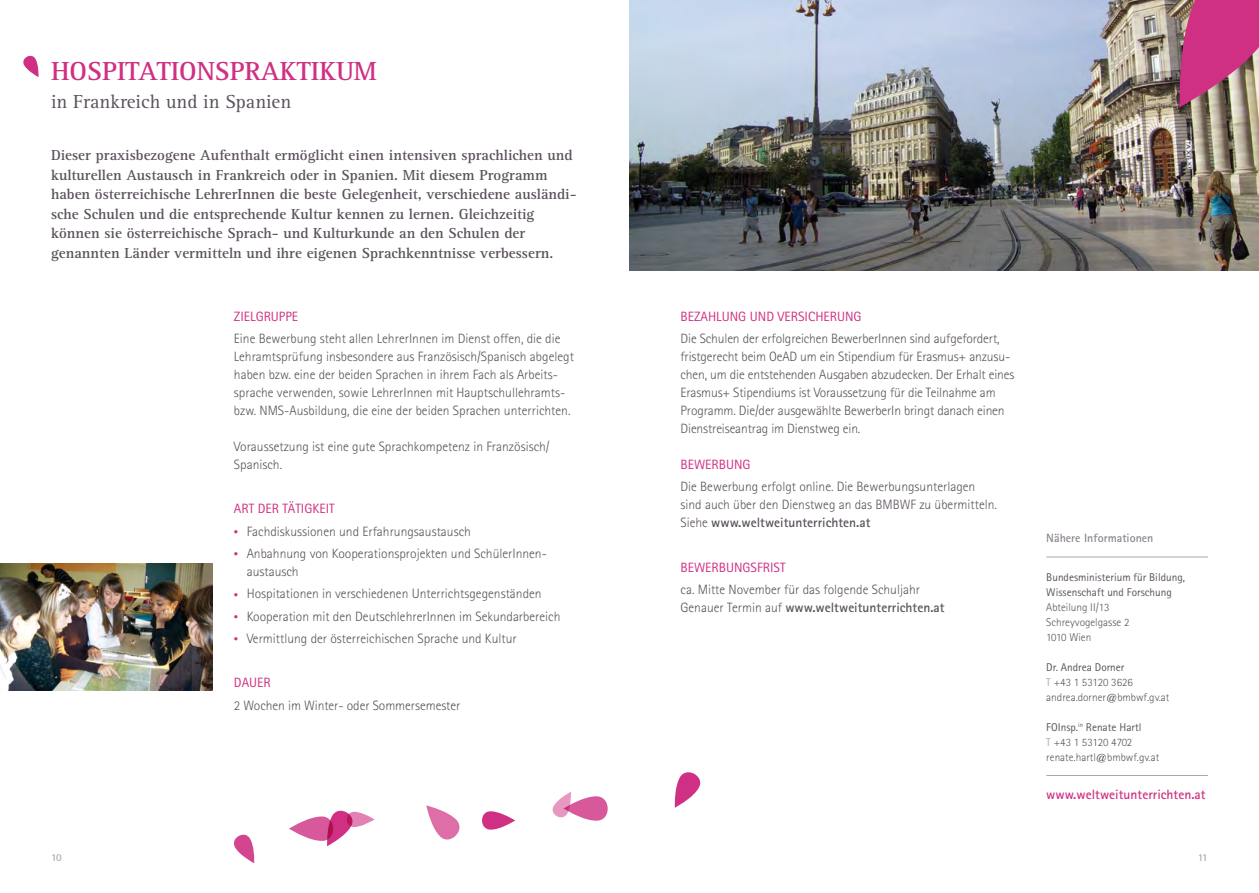
<style>
.page{position:relative;width:1259px;height:893px;background:#fff}
.page>*{position:absolute;margin:0;border:0;box-sizing:border-box;transform-origin:0 0}
.t1{font:700 27px "Rotis Serif";color:#cf3083}
.t2{font:19.5px "Rotis Serif";color:#5b525c}
.t3{font:700 15px/19.5px "Rotis Serif";color:#5b525c}
.t4{font:300 13.5px/18px "Rotis Sans Serif";color:#5b525c}
.t5{font:13.5px "Rotis Sans Serif";color:#cf3083}
.t6{font:700 13.5px "Rotis Sans Serif";color:#cf3083}
.t7{font:700 12px "Rotis Sans Serif";color:#8d858f}
.t8{font:300 11.25px/15px "Rotis Sans Serif";color:#5b525c}
.t9{font:11.25px/15px "Rotis Sans Serif";color:#5b525c}
.t10{font:700 10.5px "Rotis Sans Serif";color:#ada7af}
.s1{font-size:9px;color:#cf3083}
.s2{font-weight:700}
.s3{font-weight:400}
.s4{font-weight:400;color:#ada7af}
</style>
<div class="page">
<img style="left:629px;top:0;width:630px;height:270px">
<hr style="left:1046px;top:557px;width:162px;height:1px;background:#ada7af">
<hr style="left:1046px;top:775px;width:162px;height:1px;background:#ada7af">
<svg style="left:1179px;top:0;width:80px;height:107px"></svg>
<svg style="left:23px;top:56px;width:16px;height:21px"></svg>
<img style="left:0;top:563px;width:213px;height:128px">
<svg style="left:482px;top:811px;width:33px;height:19px"></svg>
<svg style="left:234px;top:834px;width:20px;height:29px"></svg>
<svg style="left:426px;top:805px;width:34px;height:35px"></svg>
<svg style="left:289px;top:811px;width:85px;height:35px"></svg>
<svg style="left:552px;top:792px;width:55px;height:29px"></svg>
<svg style="left:674px;top:772px;width:27px;height:36px"></svg>
<h1 class="t1" style="left:51px;top:55px;width:327px">HOSPITATIONSPRAKTIKUM</h1>
<h2 class="t2" style="left:51px;top:90px;width:242px">in Frankreich und in Spanien</h2>
<p class="t3" style="left:51px;top:146px;width:527px">Dieser praxisbezogene Aufenthalt ermöglicht einen intensiven sprachlichen und kulturellen Austausch in Frankreich oder in Spanien. Mit diesem Programm haben österreichische LehrerInnen die beste Gelegenheit, verschiedene ausländi&shy;sche Schulen und die entsprechende Kultur kennen zu lernen. Gleichzeitig können sie österreichische Sprach- und Kulturkunde an den Schulen der genannten Länder vermitteln und ihre eigenen Sprachkenntnisse verbessern.</p>
<p class="t5" style="left:234px;top:308px;width:66px">ZIELGRUPPE</p>
<p class="t4" style="left:234px;top:329px;width:341px">Eine Bewerbung steht allen LehrerInnen im Dienst offen, die die Lehramtsprüfung insbesondere aus Französisch/Spanisch abgelegt haben bzw. eine der beiden Sprachen in ihrem Fach als Arbeits&shy;sprache verwenden, sowie LehrerInnen mit Hauptschullehramts&shy;bzw. NMS-Ausbildung, die eine der beiden Sprachen unterrichten.</p>
<p class="t4" style="left:234px;top:437px;width:317px">Voraussetzung ist eine gute Sprachkompetenz in Französisch/<br>Spanisch.</p>
<p class="t5" style="left:234px;top:501px;width:102px">ART DER TÄTIGKEIT</p>
<p class="t4" style="left:234px;top:522px;width:238px"><span class="s1">•</span> Fachdiskussionen und Erfahrungsaustausch</p>
<p class="t4" style="left:247px;top:544px;width:300px;text-indent:-13px"><span class="s1">•</span> Anbahnung von Kooperationsprojekten und SchülerInnen&shy;austausch</p>
<p class="t4" style="left:234px;top:585px;width:309px"><span class="s1">•</span> Hospitationen in verschiedenen Unterrichtsgegenständen</p>
<p class="t4" style="left:234px;top:607px;width:328px"><span class="s1">•</span> Kooperation mit den DeutschlehrerInnen im Sekundarbereich</p>
<p class="t4" style="left:234px;top:629px;width:284px"><span class="s1">•</span> Vermittlung der österreichischen Sprache und Kultur</p>
<p class="t5" style="left:234px;top:675px;width:38px">DAUER</p>
<p class="t4" style="left:234px;top:696px;width:228px">2 Wochen im Winter- oder Sommersemester</p>
<p class="t5" style="left:680px;top:308px;width:183px">BEZAHLUNG UND VERSICHERUNG</p>
<p class="t4" style="left:680px;top:329px;width:335px">Die Schulen der erfolgreichen BewerberInnen sind aufgefordert, fristgerecht beim OeAD um ein Stipendium für Erasmus+ anzusu&shy;chen, um die entstehenden Ausgaben abzudecken. Der Erhalt eines Erasmus+ Stipendiums ist Voraussetzung für die Teilnahme am Programm. Die/der ausgewählte BewerberIn bringt danach einen Dienstreiseantrag im Dienstweg ein.</p>
<p class="t5" style="left:680px;top:456px;width:72px">BEWERBUNG</p>
<p class="t4" style="left:680px;top:478px;width:318px">Die Bewerbung erfolgt online. Die Bewerbungsunterlagen sind auch über den Dienstweg an das BMBWF zu übermitteln.<br>Siehe <span class="s2">www.weltweitunterrichten.at</span></p>
<p class="t5" style="left:680px;top:559px;width:106px">BEWERBUNGSFRIST</p>
<p class="t4" style="left:680px;top:580px;width:265px">ca. Mitte November für das folgende Schuljahr<br>Genauer Termin auf <span class="s2">www.weltweitunterrichten.at</span></p>
<p class="t7" style="left:1046px;top:530px;width:109px">Nähere Informationen</p>
<p class="t9" style="left:1046px;top:569px;width:140px">Bundesministerium für Bildung,<br>Wissenschaft und Forschung</p>
<p class="t8" style="left:1046px;top:599px;width:85px">Abteilung II/13<br>Schreyvogelgasse 2<br>1010 Wien</p>
<p class="t8" style="left:1046px;top:659px;width:125px"><span class="s3">Dr. Andrea Dorner<br></span><span class="s4">T</span> +43 1 53120 3626 andrea.dorner@bmbwf.gv.at</p>
<p class="t8" style="left:1046px;top:719px;width:114px"><span class="s3">FOInsp.</span><sup>in</sup> <span class="s3">Renate Hartl<br></span><span class="s4">T</span> +43 1 53120 4702 renate.hartl@bmbwf.gv.at</p>
<p class="t6" style="left:1046px;top:786px;width:161px">www.weltweitunterrichten.at</p>
<p class="t10" style="left:51px;top:851px;width:12px">10</p>
<p class="t10" style="left:1197px;top:851px;width:12px">11</p>
</div>
